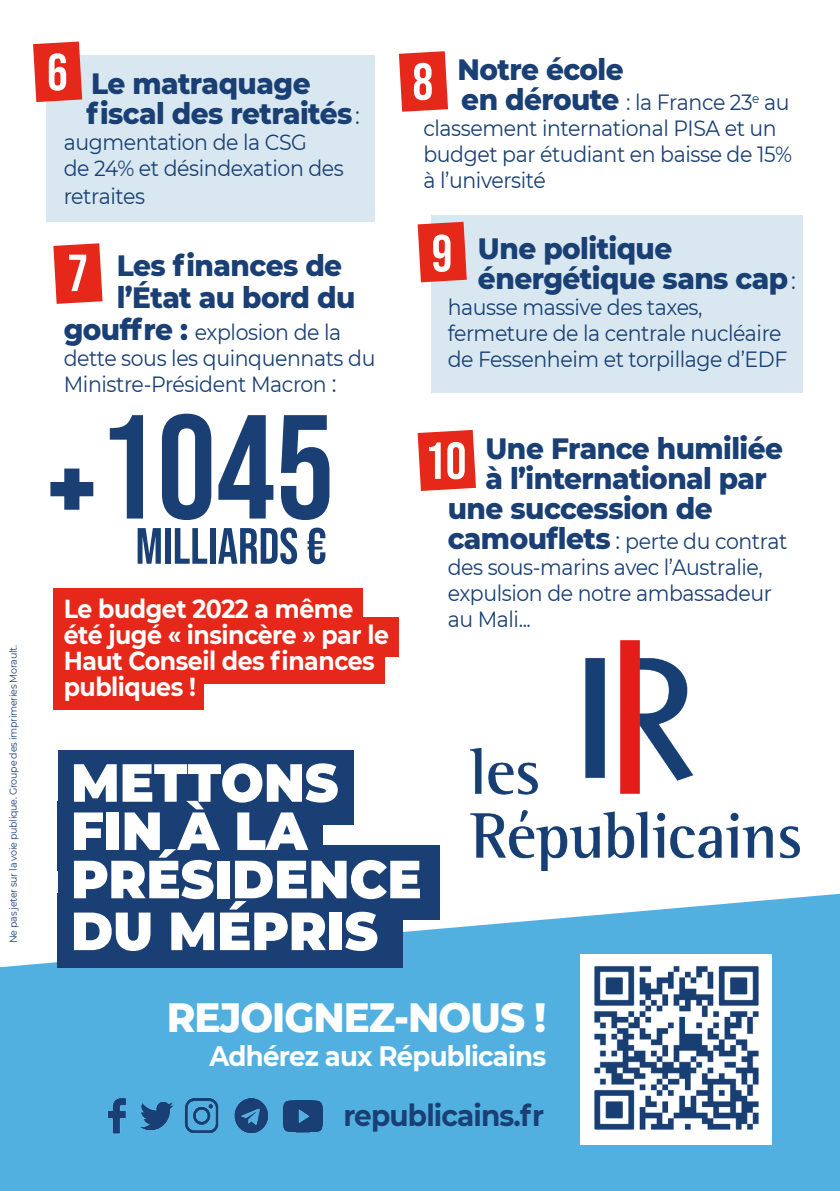
<style>
.page{position:relative;width:840px;height:1191px;background:#fff}
.page>*{position:absolute;margin:0;border:0;box-sizing:border-box;transform-origin:0 0}
.t1{font:147.6px "Bebas Neue";color:#193f74}
.t2{font:900 53.6px "Montserrat";color:#fff;scale:.95 1}
.t3{font:52px "Bebas Neue";color:#fff}
.t4{font:51px "Bebas Neue";color:#193f74}
.t5{font:800 41.8px "Montserrat";letter-spacing:-.025em;color:#fff;scale:.93 1}
.t6{font:800 30px/30px "Montserrat";letter-spacing:-.02em;color:#193f74;scale:.93 1}
.t7{font:700 30px "Montserrat";letter-spacing:-.03em;color:#193f74;scale:.93 1}
.t8{font:700 28px "Montserrat";letter-spacing:-.03em;color:#fff;scale:.93 1}
.t9{font:700 26px/26px "Montserrat";letter-spacing:-.02em;color:#fff;scale:.91 1}
.t10{font:22px/26px "Montserrat";letter-spacing:-.02em;color:#193f74;scale:.93 1}
.t11{font:10px "Montserrat";letter-spacing:-.025em;color:#193f74;scale:.95 1}
.s1{font-weight:400;font-size:24px}
.s2{font-weight:800;font-size:30px}
.s3{font-size:24px}
.s4{font-family:"Montserrat";font-weight:900;font-size:84px}
</style>
<div class="page">
<svg style="left:0;top:881px;width:839px;height:310px;background:#62b7e3"></svg>
<div style="left:58px;top:893px;width:344px;height:74px;background:#193f74"></div>
<div style="left:431px;top:215px;width:371px;height:178px;background:#d9e8f0"></div>
<img style="left:470px;top:640px;width:329px;height:231px">
<div style="left:46px;top:55px;width:328px;height:167px;background:#d9e8f0"></div>
<svg style="left:33px;top:42px;width:49px;height:60px;background:#e63b2d"></svg>
<svg style="left:53px;top:243px;width:49px;height:61px;background:#e73f31"></svg>
<svg style="left:398px;top:51px;width:50px;height:61px;background:#e84235"></svg>
<svg style="left:417px;top:222px;width:49px;height:60px;background:#e53b2e"></svg>
<svg style="left:417px;top:430px;width:58px;height:61px;background:#e73c2f"></svg>
<div style="left:53px;top:588px;width:310px;height:40px;background:#e52819"></div>
<div style="left:53px;top:617px;width:345px;height:39px;background:#e52819"></div>
<div style="left:53px;top:643px;width:331px;height:40px;background:#e52819"></div>
<div style="left:53px;top:670px;width:151px;height:40px;background:#e52819"></div>
<img style="left:97px;top:1098px;width:239px;height:36px">
<div style="left:58px;top:750px;width:295px;height:75px;background:#193f74"></div>
<div style="left:58px;top:801px;width:264px;height:69px;background:#193f74"></div>
<div style="left:58px;top:845px;width:381px;height:75px;background:#193f74"></div>
<img style="left:580px;top:954px;width:191px;height:190px">
<p class="t11" style="left:6px;top:943px;width:315px;rotate:-90deg">Ne pas jeter sur la voie publique. Groupe des imprimeries Morault.</p>
<p class="t3" style="left:47px;top:43px;width:22px">6</p>
<p class="t6" style="left:91px;top:66px;width:237px">Le matraquage</p>
<p class="t6" style="left:86px;top:96px;width:295px">fiscal des retraités<span class="s1">:</span></p>
<p class="t10" style="left:64px;top:128px;width:263px">augmentation de la CSG</p>
<p class="t10" style="left:64px;top:154px;width:302px">de 24% et désindexation des</p>
<p class="t10" style="left:64px;top:182px;width:89px">retraites</p>
<p class="t6" style="left:117px;top:248px;width:244px">Les finances de</p>
<p class="t6" style="left:117px;top:280px;width:258px">l’État au bord du</p>
<p class="t10" style="left:64px;top:318px;width:300px"><span class="s2">gouffre :</span> explosion de la</p>
<p class="t10" style="left:64px;top:344px;width:336px">dette sous les quinquennats du<br>Ministre-Président Macron <span class="s3">:</span></p>
<p class="t3" style="left:67px;top:244px;width:22px">7</p>
<p class="t1" style="left:46px;top:384px;width:290px"><span class="s4">+</span>1045</p>
<p class="t4" style="left:135px;top:517px;width:193px">MILLIARDS €</p>
<p class="t9" style="left:64px;top:594px;width:319px">Le budget 2022 a même</p>
<p class="t9" style="left:64px;top:620px;width:358px">été jugé « insincère » par le<br>Haut Conseil des finances publiques !</p>
<p class="t3" style="left:412px;top:52px;width:22px">8</p>
<p class="t6" style="left:457px;top:53px;width:180px">Notre école</p>
<p class="t10" style="left:423px;top:89px;width:397px;text-indent:38px"><span class="s2">en déroute</span> : la France 23<sup>e</sup> au classement international PISA et un budget par étudiant en baisse de 15% à l’université</p>
<p class="t3" style="left:431px;top:224px;width:22px">9</p>
<p class="t6" style="left:477px;top:232px;width:210px">Une politique</p>
<p class="t6" style="left:477px;top:262px;width:343px">énergétique sans cap<span class="s1">:</span></p>
<p class="t10" style="left:447px;top:293px;width:275px">hausse massive des taxes,</p>
<p class="t10" style="left:447px;top:319px;width:360px">fermeture de la centrale nucléaire</p>
<p class="t10" style="left:447px;top:345px;width:366px">de Fessenheim et torpillage d’EDF</p>
<p class="t6" style="left:485px;top:432px;width:321px">Une France humiliée</p>
<p class="t6" style="left:447px;top:462px;width:344px;text-indent:38px">à l’international par une succession de</p>
<p class="t10" style="left:447px;top:527px;width:366px"><span class="s2">camouflets</span> <span class="s3">:</span> perte du contrat des sous-marins avec l’Australie, expulsion de notre ambassadeur</p>
<p class="t10" style="left:447px;top:605px;width:91px">au Mali...</p>
<p class="t3" style="left:424px;top:431px;width:43px">10</p>
<p class="t2" style="left:71px;top:742px;width:283px">METTONS</p>
<p class="t2" style="left:71px;top:790px;width:250px">FIN À LA</p>
<p class="t2" style="left:71px;top:839px;width:370px">PRÉSIDENCE</p>
<p class="t2" style="left:71px;top:890px;width:324px">DU MÉPRIS</p>
<p class="t5" style="left:167px;top:986px;width:409px">REJOIGNEZ-NOUS !</p>
<p class="t8" style="left:209px;top:1035px;width:363px">Adhérez aux Républicains</p>
<p class="t7" style="left:343px;top:1093px;width:217px">republicains.fr</p>
</div>
